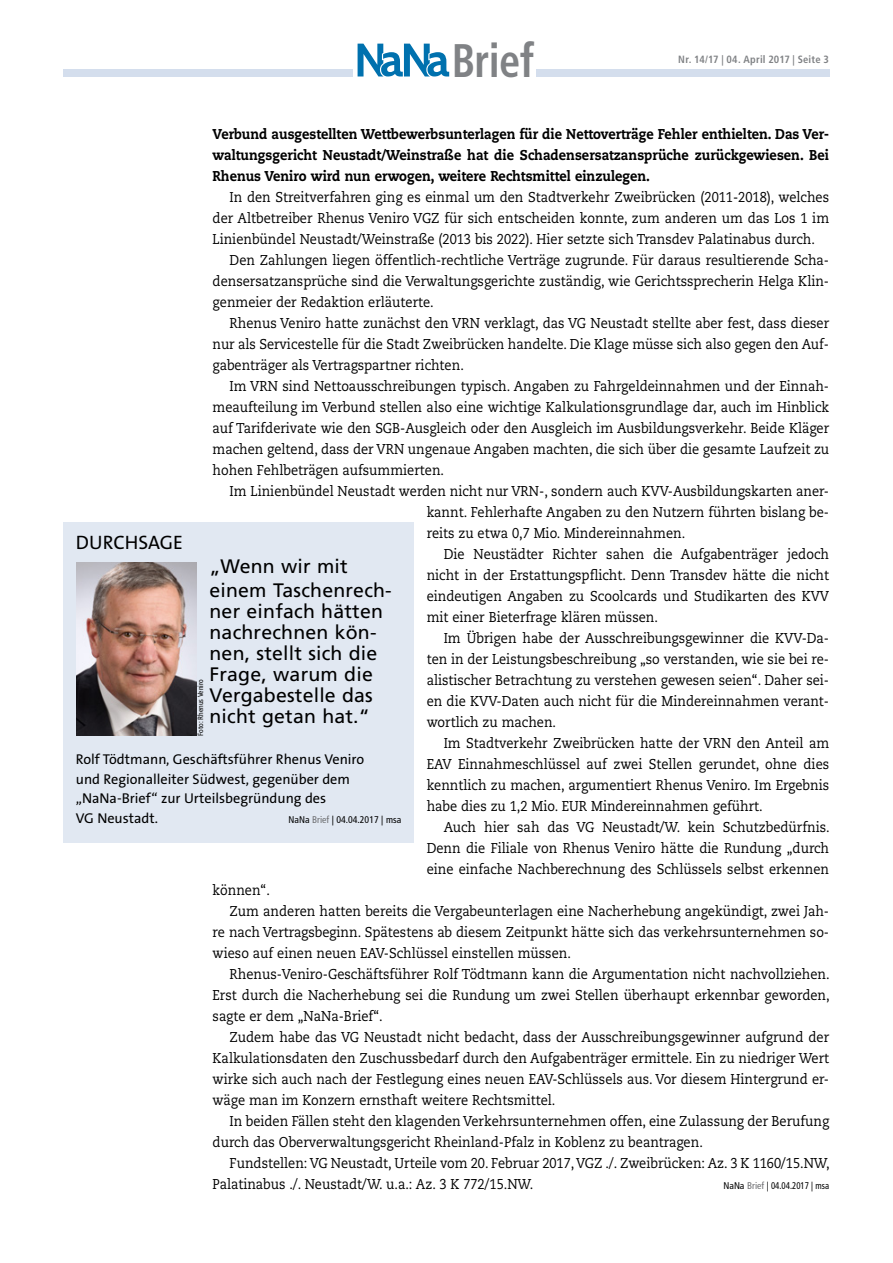
<style>
.page{position:relative;width:893px;height:1263px;background:#fff}
.page>*{position:absolute;margin:0;border:0;box-sizing:border-box;transform-origin:0 0}
.t1{font:700 condensed 47.1px "Frutiger LT Std";letter-spacing:-.015em;color:#808285;scale:.9 1}
.t2{font:19.5px/21px "Frutiger LT Std";letter-spacing:.01em;color:#000}
.t3{font:19.5px "The Sans Os F";color:#000}
.t4{font:14.25px "Caecilia LT Std";color:#000;scale:.9 1}
.t5{font:800 14.25px/21px "Caecilia LT Std";color:#000;text-align:justify;scale:.9 1}
.t6{font:14.25px/19.5px "The Sans Os F";color:#000}
.t7{font:700 condensed 10.5px "Frutiger LT Std";letter-spacing:.015em;color:#808285}
.t8{font:condensed 9.75px "Frutiger LT Std";color:#000}
.t9{font:condensed 7.5px "Frutiger LT Std";letter-spacing:.005em;color:#000}
.s1{color:#6d6e71}
</style>
<div class="page">
<div style="left:64px;top:69px;width:289px;height:8px;background:#d4deed"></div>
<div style="left:536px;top:69px;width:293px;height:8px;background:#d4deed"></div>
<svg style="left:358px;top:44px;width:91px;height:33px"></svg>
<div style="left:63px;top:522px;width:351px;height:320px;background:#e1e8f2"></div>
<img style="left:77px;top:563px;width:120px;height:173px">
<h1 class="t1" style="left:452px;top:32px;width:93px">Brief</h1>
<p class="t7" style="left:678px;top:53px;width:152px">Nr. 14/17 | 04. April 2017 | Seite 3</p>
<p class="t5" style="left:213px;top:123px;width:687px">Verbund ausgestellten Wettbewerbsunterlagen für die Nettoverträge Fehler enthielten. Das Ver&shy;waltungsgericht Neustadt/Weinstraße hat die Schadensersatzansprüche zurückgewiesen. Bei Rhenus Veniro wird nun erwogen, weitere Rechtsmittel einzulegen.</p>
<p class="t4" style="left:230px;top:188px;width:668px">In den Streitverfahren ging es einmal um den Stadtverkehr Zweibrücken (2011-2018), welches</p>
<p class="t4" style="left:213px;top:209px;width:686px">der Altbetreiber Rhenus Veniro VGZ für sich entscheiden konnte, zum anderen um das Los 1 im</p>
<p class="t4" style="left:213px;top:230px;width:671px">Linienbündel Neustadt/Weinstraße (2013 bis 2022). Hier setzte sich Transdev Palatinabus durch.</p>
<p class="t4" style="left:230px;top:251px;width:668px">Den Zahlungen liegen öffentlich-rechtliche Verträge zugrunde. Für daraus resultierende Scha-</p>
<p class="t4" style="left:213px;top:272px;width:687px">densersatzansprüche sind die Verwaltungsgerichte zuständig, wie Gerichtssprecherin Helga Klin-</p>
<p class="t4" style="left:213px;top:293px;width:247px">genmeier der Redaktion erläuterte.</p>
<p class="t4" style="left:230px;top:314px;width:668px">Rhenus Veniro hatte zunächst den VRN verklagt, das VG Neustadt stellte aber fest, dass dieser</p>
<p class="t4" style="left:213px;top:335px;width:687px">nur als Servicestelle für die Stadt Zweibrücken handelte. Die Klage müsse sich also gegen den Auf-</p>
<p class="t4" style="left:213px;top:356px;width:281px">gabenträger als Vertragspartner richten.</p>
<p class="t4" style="left:230px;top:377px;width:668px">Im VRN sind Nettoausschreibungen typisch. Angaben zu Fahrgeldeinnahmen und der Einnah-</p>
<p class="t4" style="left:213px;top:398px;width:687px">meaufteilung im Verbund stellen also eine wichtige Kalkulationsgrundlage dar, auch im Hinblick</p>
<p class="t4" style="left:213px;top:419px;width:687px">auf Tarifderivate wie den SGB-Ausgleich oder den Ausgleich im Ausbildungsverkehr. Beide Kläger</p>
<p class="t4" style="left:213px;top:440px;width:687px">machen geltend, dass der VRN ungenaue Angaben machten, die sich über die gesamte Laufzeit zu</p>
<p class="t4" style="left:213px;top:461px;width:259px">hohen Fehlbeträgen aufsummierten.</p>
<p class="t4" style="left:230px;top:482px;width:668px">Im Linienbündel Neustadt werden nicht nur VRN-, sondern auch KVV-Ausbildungskarten aner-</p>
<p class="t4" style="left:427px;top:503px;width:449px">kannt. Fehlerhafte Angaben zu den Nutzern führten bislang be-</p>
<p class="t4" style="left:427px;top:524px;width:289px">reits zu etwa 0,7 Mio. Mindereinnahmen.</p>
<p class="t4" style="left:444px;top:545px;width:430px">Die Neustädter Richter sahen die Aufgabenträger jedoch</p>
<p class="t4" style="left:427px;top:566px;width:449px">nicht in der Erstattungspflicht. Denn Transdev hätte die nicht</p>
<p class="t4" style="left:427px;top:587px;width:449px">eindeutigen Angaben zu Scoolcards und Studikarten des KVV</p>
<p class="t4" style="left:427px;top:608px;width:259px">mit einer Bieterfrage klären müssen.</p>
<p class="t4" style="left:444px;top:629px;width:430px">Im Übrigen habe der Ausschreibungsgewinner die KVV-Da-</p>
<p class="t4" style="left:427px;top:650px;width:449px">ten in der Leistungsbeschreibung „so verstanden, wie sie bei re-</p>
<p class="t4" style="left:427px;top:671px;width:449px">alistischer Betrachtung zu verstehen gewesen seien“. Daher sei-</p>
<p class="t4" style="left:427px;top:692px;width:449px">en die KVV-Daten auch nicht für die Mindereinnahmen verant-</p>
<p class="t4" style="left:427px;top:713px;width:145px">wortlich zu machen.</p>
<p class="t4" style="left:444px;top:734px;width:430px">Im Stadtverkehr Zweibrücken hatte der VRN den Anteil am</p>
<p class="t4" style="left:427px;top:755px;width:449px">EAV Einnahmeschlüssel auf zwei Stellen gerundet, ohne dies</p>
<p class="t4" style="left:427px;top:776px;width:449px">kenntlich zu machen, argumentiert Rhenus Veniro. Im Ergebnis</p>
<p class="t4" style="left:427px;top:797px;width:375px">habe dies zu 1,2 Mio. EUR Mindereinnahmen geführt.</p>
<p class="t4" style="left:444px;top:818px;width:430px">Auch hier sah das VG Neustadt/W. kein Schutzbedürfnis.</p>
<p class="t4" style="left:427px;top:839px;width:449px">Denn die Filiale von Rhenus Veniro hätte die Rundung „durch</p>
<p class="t4" style="left:427px;top:860px;width:449px">eine einfache Nachberechnung des Schlüssels selbst erkennen</p>
<p class="t4" style="left:213px;top:881px;width:65px">können“.</p>
<p class="t4" style="left:230px;top:902px;width:668px">Zum anderen hatten bereits die Vergabeunterlagen eine Nacherhebung angekündigt, zwei Jah-</p>
<p class="t4" style="left:213px;top:923px;width:687px">re nach Vertragsbeginn. Spätestens ab diesem Zeitpunkt hätte sich das verkehrsunternehmen so-</p>
<p class="t4" style="left:213px;top:944px;width:400px">wieso auf einen neuen EAV-Schlüssel einstellen müssen.</p>
<p class="t4" style="left:230px;top:965px;width:668px">Rhenus-Veniro-Geschäftsführer Rolf Tödtmann kann die Argumentation nicht nachvollziehen.</p>
<p class="t4" style="left:213px;top:986px;width:687px">Erst durch die Nacherhebung sei die Rundung um zwei Stellen überhaupt erkennbar geworden,</p>
<p class="t4" style="left:213px;top:1007px;width:190px">sagte er dem „NaNa-Brief“.</p>
<p class="t4" style="left:230px;top:1028px;width:668px">Zudem habe das VG Neustadt nicht bedacht, dass der Ausschreibungsgewinner aufgrund der</p>
<p class="t4" style="left:213px;top:1049px;width:687px">Kalkulationsdaten den Zuschussbedarf durch den Aufgabenträger ermittele. Ein zu niedriger Wert</p>
<p class="t4" style="left:213px;top:1070px;width:687px">wirke sich auch nach der Festlegung eines neuen EAV-Schlüssels aus. Vor diesem Hintergrund er-</p>
<p class="t4" style="left:213px;top:1091px;width:382px">wäge man im Konzern ernsthaft weitere Rechtsmittel.</p>
<p class="t4" style="left:230px;top:1112px;width:668px">In beiden Fällen steht den klagenden Verkehrsunternehmen offen, eine Zulassung der Berufung</p>
<p class="t4" style="left:213px;top:1133px;width:546px">durch das Oberverwaltungsgericht Rheinland-Pfalz in Koblenz zu beantragen.</p>
<p class="t4" style="left:230px;top:1154px;width:668px">Fundstellen: VG Neustadt, Urteile vom 20. Februar 2017, VGZ ./. Zweibrücken: Az. 3 K 1160/15.NW,</p>
<p class="t4" style="left:213px;top:1175px;width:358px">Palatinabus ./. Neustadt/W. u.a.: Az. 3 K 772/15.NW.</p>
<p class="t8" style="left:723px;top:1179px;width:107px">NaNa <span class="s1">Brief</span> | 04.04.2017 | msa</p>
<h2 class="t3" style="left:76px;top:530px;width:109px">DURCHSAGE</h2>
<h2 class="t2" style="left:210px;top:555px;width:184px;line-height:24px">„Wenn wir mit einem Taschenrech-</h2>
<h2 class="t2" style="left:210px;top:601px;width:175px">ner einfach hätten nachrechnen kön&shy;nen, stellt sich die<br>Frage, warum die<br>Vergabestelle das nicht getan hat.“</h2>
<p class="t6" style="left:76px;top:749px;width:290px">Rolf Tödtmann, Geschäftsführer Rhenus Veniro und Regionalleiter Südwest, gegenüber dem „NaNa-Brief“ zur Urteilsbegründung des<br>VG Neustadt.</p>
<p class="t9" style="left:196px;top:736px;width:58px;rotate:-90deg">Foto: Rhenus Veniro</p>
<p class="t8" style="left:289px;top:813px;width:114px">NaNa <span class="s1">Brief</span> | 04.04.2017 | msa</p>
</div>
